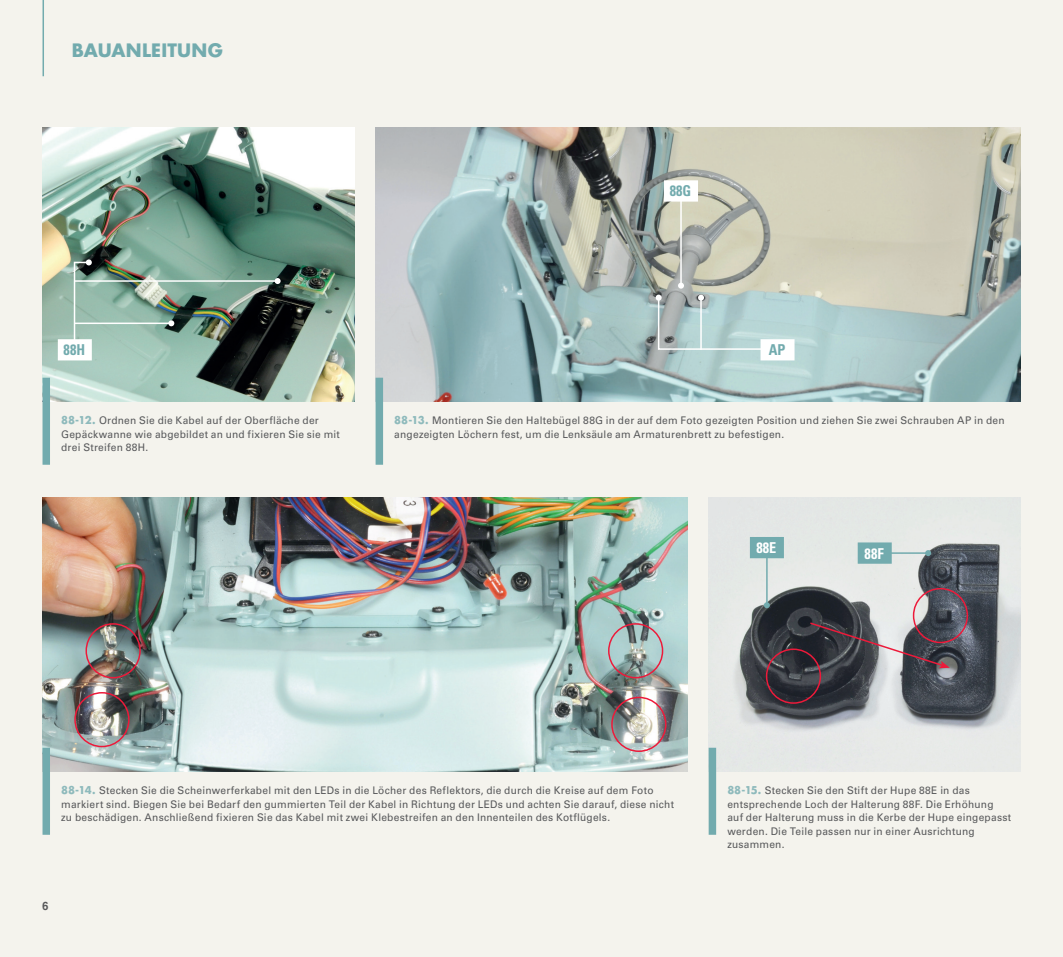
<style>
.page{position:relative;width:1063px;height:957px;background:#f4f3ed}
.page>*{position:absolute;margin:0;border:0;box-sizing:border-box;transform-origin:0 0}
.t1{font:700 18px "Futura Std";letter-spacing:.015em;color:#72abae}
.MONTAGGIO_step_codic{font:700 condensed 15px "Univers LT Std";color:#72abae;scale:.95 1}
.MONTAGGIO_step_codic-2{font:700 condensed 15px "Univers LT Std";letter-spacing:.005em;color:#fff;scale:.95 1}
.t2{font:12px "Coolvetica Rg";color:#57585a}
.MONTAGGIO_DIDA{font:10.5px/13.5px "Univers LT Std";letter-spacing:.02em;color:#57585a}
.s1{font-family:"Futura Std";font-weight:700;color:#8ebabc}
</style>
<div class="page">
<img style="left:709px;top:497px;width:311px;height:275px">
<div style="left:709px;top:747px;width:7px;height:88px;background:#72abae"></div>
<img style="left:43px;top:497px;width:644px;height:275px">
<div style="left:43px;top:747px;width:7px;height:88px;background:#72abae"></div>
<img style="left:376px;top:128px;width:644px;height:274px">
<div style="left:376px;top:378px;width:7px;height:87px;background:#72abae"></div>
<img style="left:43px;top:128px;width:311px;height:274px">
<div style="left:43px;top:378px;width:7px;height:87px;background:#72abae"></div>
<svg style="left:58px;top:259px;width:34px;height:101px;background:#aec5b9"></svg>
<hr style="left:75px;top:322px;width:96px;height:2px;background:#fff">
<svg style="left:168px;top:320px;width:6px;height:6px"></svg>
<hr style="left:75px;top:280px;width:203px;height:2px;background:#fff">
<svg style="left:275px;top:278px;width:6px;height:6px"></svg>
<hr style="left:680px;top:197px;width:2px;height:89px;background:#fff">
<svg style="left:678px;top:283px;width:6px;height:6px"></svg>
<svg style="left:664px;top:180px;width:34px;height:22px"></svg>
<svg style="left:656px;top:295px;width:139px;height:65px;background:#b8cfcf"></svg>
<div style="left:74px;top:692px;width:56px;height:55px;border:2px solid #ed1a3a;border-radius:50%"></div>
<div style="left:85px;top:623px;width:56px;height:55px;border:2px solid #ed1a3a;border-radius:50%"></div>
<div style="left:608px;top:623px;width:55px;height:55px;border:2px solid #ed1a3a;border-radius:50%"></div>
<div style="left:766px;top:648px;width:55px;height:56px;border:2px solid #ed1a3a;border-radius:50%"></div>
<div style="left:913px;top:588px;width:55px;height:55px;border:2px solid #ed1a3a;border-radius:50%"></div>
<div style="left:611px;top:696px;width:55px;height:56px;border:2px solid #ed1a3a;border-radius:50%"></div>
<svg style="left:809px;top:621px;width:141px;height:47px;background:#655f65"></svg>
<hr style="left:766px;top:554px;width:2px;height:51px;background:#72abae">
<svg style="left:764px;top:602px;width:6px;height:6px"></svg>
<svg style="left:750px;top:537px;width:34px;height:21px"></svg>
<hr style="left:890px;top:552px;width:38px;height:2px;background:#72abae">
<svg style="left:925px;top:550px;width:6px;height:6px"></svg>
<svg style="left:858px;top:542px;width:34px;height:22px"></svg>
<hr style="left:43px;top:0;width:1px;height:76px;background:#72abae">
<h1 class="t1" style="left:72px;top:39px;width:153px">BAUANLEITUNG</h1>
<p class="MONTAGGIO_step_codic" style="left:670px;top:182px;width:24px">88G</p>
<p class="MONTAGGIO_step_codic" style="left:64px;top:341px;width:24px">88H</p>
<p class="MONTAGGIO_DIDA" style="left:61px;top:414px;width:280px"><span class="s1">88-12.</span> Ordnen Sie die Kabel auf der Oberfläche der<br>Gepäckwanne wie abgebildet an und fixieren Sie sie mit drei Streifen 88H.</p>
<p class="MONTAGGIO_step_codic" style="left:769px;top:341px;width:19px">AP</p>
<p class="MONTAGGIO_DIDA" style="left:394px;top:414px;width:612px"><span class="s1">88-13.</span> Montieren Sie den Haltebügel 88G in der auf dem Foto gezeigten Position und ziehen Sie zwei Schrauben AP in den angezeigten Löchern fest, um die Lenksäule am Armaturenbrett zu befestigen.</p>
<p class="MONTAGGIO_step_codic-2" style="left:756px;top:538px;width:22px">88E</p>
<p class="MONTAGGIO_step_codic-2" style="left:865px;top:544px;width:22px">88F</p>
<p class="MONTAGGIO_DIDA" style="left:61px;top:784px;width:614px"><span class="s1">88-14.</span> Stecken Sie die Scheinwerferkabel mit den LEDs in die Löcher des Reflektors, die durch die Kreise auf dem Foto markiert sind. Biegen Sie bei Bedarf den gummierten Teil der Kabel in Richtung der LEDs und achten Sie darauf, diese nicht zu beschädigen. Anschließend fixieren Sie das Kabel mit zwei Klebestreifen an den Innenteilen des Kotflügels.</p>
<p class="t2" style="left:43px;top:898px;width:7px">6</p>
<p class="MONTAGGIO_DIDA" style="left:727px;top:784px;width:286px"><span class="s1">88-15.</span> Stecken Sie den Stift der Hupe 88E in das entsprechende Loch der Halterung 88F. Die Erhöhung auf der Halterung muss in die Kerbe der Hupe eingepasst werden. Die Teile passen nur in einer Ausrichtung zusammen.</p>
</div>
